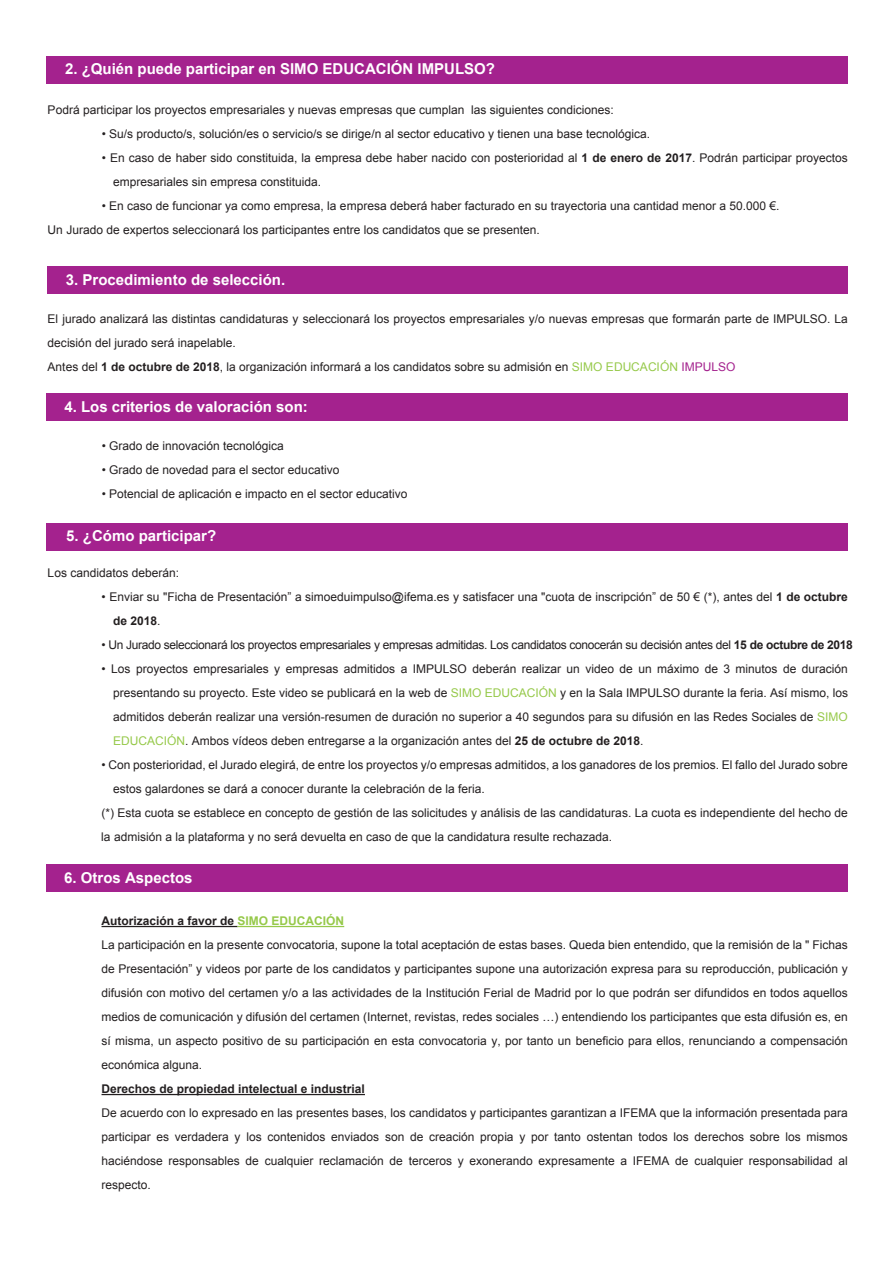
<style>
.page{position:relative;width:893px;height:1263px;background:#fff}
.page>*{position:absolute;margin:0;border:0;box-sizing:border-box;transform-origin:0 0}
.t1{font:700 15px "Arial";color:#fff}
.t2{font:12px/24px "Arial";color:#231f20}
.t3{font:12px "Arial";letter-spacing:-.025em;color:#231f20}
.t4{font:700 12px "Arial";color:#231f20}
.s1{font-weight:700}
.s2{color:#96c94a}
.s3{color:#a4228e}
.s4{font-weight:700;color:#96c94a}
</style>
<div class="page">
<div style="left:48px;top:266px;width:800px;height:28px;background:#a4228e"></div>
<div style="left:46px;top:393px;width:802px;height:28px;background:#a4228e"></div>
<div style="left:46px;top:523px;width:802px;height:28px;background:#a4228e"></div>
<div style="left:46px;top:864px;width:802px;height:27px;background:#a4228e"></div>
<hr style="left:102px;top:926px;width:136px;height:1px;background:#231f20">
<hr style="left:238px;top:926px;width:106px;height:1px;background:#96c94a">
<hr style="left:102px;top:1094px;width:263px;height:1px;background:#231f20">
<div style="left:47px;top:56px;width:801px;height:27px;background:#a4228e"></div>
<p class="t1" style="left:65px;top:59px;width:432px">2. ¿Quién puede participar en SIMO EDUCACIÓN IMPULSO?</p>
<p class="t2" style="left:48px;top:98px;width:568px">Podrá participar los proyectos empresariales y nuevas empresas que cumplan las siguientes condiciones:</p>
<p class="t2" style="left:102px;top:122px;width:550px">• Su/s producto/s, solución/es o servicio/s se dirige/n al sector educativo y tienen una base tecnológica.</p>
<p class="t2" style="left:113px;top:146px;width:736px;text-indent:-11px">• En caso de haber sido constituida, la empresa debe haber nacido con posterioridad al <span class="s1">1 de enero de 2017</span>. Podrán participar proyectos empresariales sin empresa constituida.</p>
<p class="t2" style="left:48px;top:194px;width:733px;text-indent:54px">• En caso de funcionar ya como empresa, la empresa deberá haber facturado en su trayectoria una cantidad menor a 50.000 €.<br>Un Jurado de expertos seleccionará los participantes entre los candidatos que se presenten.</p>
<p class="t1" style="left:66px;top:270px;width:221px">3. Procedimiento de selección.</p>
<p class="t2" style="left:48px;top:307px;width:802px">El jurado analizará las distintas candidaturas y seleccionará los proyectos empresariales y/o nuevas empresas que formarán parte de IMPULSO. La decisión del jurado será inapelable.<br>Antes del <span class="s1">1 de octubre de 2018</span>, la organización informará a los candidatos sobre su admisión en <span class="s2">SIMO EDUCACIÓN</span> <span class="s3">IMPULSO</span></p>
<p class="t1" style="left:64px;top:397px;width:245px">4. Los criterios de valoración son:</p>
<p class="t2" style="left:102px;top:433px;width:184px">• Grado de innovación tecnológica</p>
<p class="t2" style="left:102px;top:457px;width:239px">• Grado de novedad para el sector educativo</p>
<p class="t2" style="left:102px;top:481px;width:307px">• Potencial de aplicación e impacto en el sector educativo</p>
<p class="t1" style="left:66px;top:526px;width:152px">5. ¿Cómo participar?</p>
<p class="t2" style="left:48px;top:561px;width:133px">Los candidatos deberán:</p>
<p class="t2" style="left:113px;top:585px;width:736px;text-indent:-12px">• Enviar su "Ficha de Presentación” a simoeduimpulso@ifema.es y satisfacer una "cuota de inscripción” de 50 € (*), antes del <span class="s1">1 de octubre de 2018</span>.</p>
<p class="t3" style="left:102px;top:637px;width:753px">• Un Jurado seleccionará los proyectos empresariales y empresas admitidas. Los candidatos conocerán su decisión antes del <span class="s1">15 de octubre de 2018</span></p>
<p class="t2" style="left:113px;top:657px;width:736px;text-align:justify;text-indent:-12px">• Los proyectos empresariales y empresas admitidos a IMPULSO deberán realizar un video de un máximo de 3 minutos de duración presentando su proyecto. Este video se publicará en la web de <span class="s2">SIMO EDUCACIÓN</span> y en la Sala IMPULSO durante la feria. Así mismo, los admitidos deberán realizar una versión-resumen de duración no superior a 40 segundos para su difusión en las Redes Sociales de <span class="s2">SIMO EDUCACIÓN</span>. Ambos vídeos deben entregarse a la organización antes del <span class="s1">25 de octubre de 2018</span>.</p>
<p class="t2" style="left:102px;top:753px;width:748px">• Con posterioridad, el Jurado elegirá, de entre los proyectos y/o empresas admitidos, a los ganadores de los premios. El fallo del Jurado sobre</p>
<p class="t2" style="left:113px;top:777px;width:373px">estos galardones se dará a conocer durante la celebración de la feria.</p>
<p class="t2" style="left:102px;top:801px;width:748px">(*) Esta cuota se establece en concepto de gestión de las solicitudes y análisis de las candidaturas. La cuota es independiente del hecho de</p>
<p class="t2" style="left:101px;top:825px;width:512px">la admisión a la plataforma y no será devuelta en caso de que la candidatura resulte rechazada.</p>
<p class="t1" style="left:64px;top:868px;width:130px">6. Otros Aspectos</p>
<p class="t2" style="left:101px;top:909px;width:748px"><span class="s1">Autorización a favor de</span> <span class="s4">SIMO EDUCACIÓN<br></span>La participación en la presente convocatoria, supone la total aceptación de estas bases. Queda bien entendido, que la remisión de la " Fichas de Presentación” y videos por parte de los candidatos y participantes supone una autorización expresa para su reproducción, publicación y difusión con motivo del certamen y/o a las actividades de la Institución Ferial de Madrid por lo que podrán ser difundidos en todos aquellos medios de comunicación y difusión del certamen (Internet, revistas, redes sociales …) entendiendo los participantes que esta difusión es, en sí misma, un aspecto positivo de su participación en esta convocatoria y, por tanto un beneficio para ellos, renunciando a compensación económica alguna.</p>
<p class="t4" style="left:102px;top:1081px;width:265px">Derechos de propiedad intelectual e industrial</p>
<p class="t2" style="left:101px;top:1101px;width:748px;text-align:justify">De acuerdo con lo expresado en las presentes bases, los candidatos y participantes garantizan a IFEMA que la información presentada para participar es verdadera y los contenidos enviados son de creación propia y por tanto ostentan todos los derechos sobre los mismos haciéndose responsables de cualquier reclamación de terceros y exonerando expresamente a IFEMA de cualquier responsabilidad al respecto.</p>
</div>
